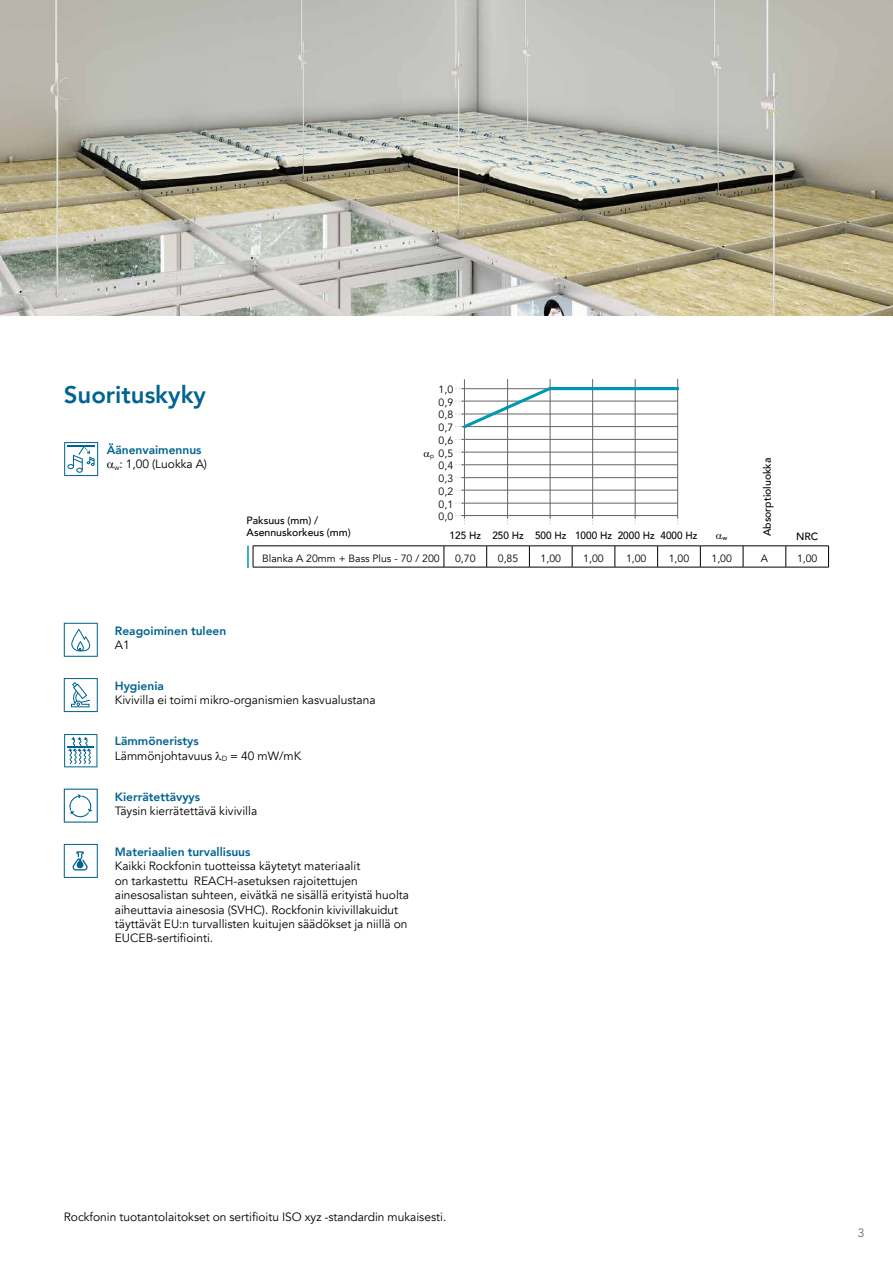
<style>
.page{position:relative;width:893px;height:1263px;background:#fff}
.page>*{position:absolute;margin:0;border:0;box-sizing:border-box;transform-origin:0 0}
.t1{font:127.35px "Chartwell Lines 50";color:#0098b0;scale:.67 1}
.t2{font:800 24px "Avenir";color:#006390}
.t3{font:12px/14.4px "Avenir";color:#000}
.t4{font:800 12px/14.4px "Avenir";color:#006390}
.t5{font:12px "Avenir";color:#646567}
.t6{font:10.5px/12.8px "Avenir";color:#000;text-align:justify}
.t7{font:500 10.5px/12.6px "Avenir";color:#000}
.t8{font:500 10.5px "Avenir";color:#000;scale:.95 1}
.t9{font:500 6.45px "Avenir";color:#000}
.t10{font:6.45px "Avenir";color:#000}
.s1{font-weight:400;color:#000}
.s2{font-weight:800;color:#006390}
</style>
<div class="page">
<img style="left:0;top:0;width:893px;height:316px">
<svg style="left:64px;top:442px;width:34px;height:34px"></svg>
<svg style="left:64px;top:623px;width:34px;height:34px"></svg>
<svg style="left:64px;top:678px;width:34px;height:34px"></svg>
<svg style="left:64px;top:734px;width:33px;height:33px"></svg>
<svg style="left:64px;top:789px;width:34px;height:34px"></svg>
<svg style="left:64px;top:844px;width:34px;height:34px"></svg>
<svg style="left:253px;top:547px;width:1px;height:20px"></svg>
<svg style="left:444px;top:547px;width:1px;height:20px"></svg>
<svg style="left:486px;top:547px;width:1px;height:20px"></svg>
<svg style="left:529px;top:547px;width:1px;height:20px"></svg>
<svg style="left:572px;top:547px;width:1px;height:20px"></svg>
<svg style="left:615px;top:547px;width:1px;height:20px"></svg>
<svg style="left:657px;top:547px;width:1px;height:20px"></svg>
<svg style="left:700px;top:547px;width:1px;height:20px"></svg>
<svg style="left:743px;top:547px;width:1px;height:20px"></svg>
<svg style="left:786px;top:547px;width:1px;height:20px"></svg>
<svg style="left:828px;top:547px;width:1px;height:20px"></svg>
<hr style="left:253px;top:567px;width:191px;height:1px;background:#000">
<hr style="left:444px;top:567px;width:43px;height:1px;background:#000">
<hr style="left:487px;top:567px;width:42px;height:1px;background:#000">
<hr style="left:529px;top:567px;width:43px;height:1px;background:#000">
<hr style="left:572px;top:567px;width:43px;height:1px;background:#000">
<hr style="left:615px;top:567px;width:43px;height:1px;background:#000">
<hr style="left:658px;top:567px;width:42px;height:1px;background:#000">
<hr style="left:700px;top:567px;width:43px;height:1px;background:#000">
<hr style="left:743px;top:567px;width:43px;height:1px;background:#000">
<hr style="left:786px;top:567px;width:43px;height:1px;background:#000">
<hr style="left:253px;top:546px;width:191px;height:1px;background:#000">
<hr style="left:444px;top:546px;width:43px;height:1px;background:#000">
<hr style="left:487px;top:546px;width:42px;height:1px;background:#000">
<hr style="left:529px;top:546px;width:43px;height:1px;background:#000">
<hr style="left:572px;top:546px;width:43px;height:1px;background:#000">
<hr style="left:615px;top:546px;width:43px;height:1px;background:#000">
<hr style="left:658px;top:546px;width:42px;height:1px;background:#000">
<hr style="left:700px;top:546px;width:43px;height:1px;background:#000">
<hr style="left:743px;top:546px;width:43px;height:1px;background:#000">
<hr style="left:786px;top:546px;width:43px;height:1px;background:#000">
<hr style="left:247px;top:546px;width:2px;height:21px;background:#0098b0">
<svg style="left:455px;top:515px;width:10px;height:10px"></svg>
<hr style="left:461px;top:388px;width:217px;height:1px;background:#646567">
<hr style="left:461px;top:490px;width:216px;height:1px;background:#646567">
<hr style="left:461px;top:414px;width:216px;height:1px;background:#646567">
<hr style="left:461px;top:439px;width:216px;height:1px;background:#646567">
<hr style="left:461px;top:464px;width:216px;height:1px;background:#646567">
<hr style="left:507px;top:379px;width:1px;height:139px;background:#646567">
<hr style="left:550px;top:379px;width:1px;height:139px;background:#646567">
<hr style="left:592px;top:379px;width:1px;height:139px;background:#646567">
<hr style="left:635px;top:379px;width:1px;height:139px;background:#646567">
<hr style="left:677px;top:379px;width:1px;height:139px;background:#646567">
<hr style="left:461px;top:503px;width:217px;height:1px;background:#646567">
<hr style="left:461px;top:477px;width:217px;height:1px;background:#646567">
<hr style="left:461px;top:452px;width:217px;height:1px;background:#646567">
<hr style="left:461px;top:426px;width:217px;height:1px;background:#646567">
<hr style="left:461px;top:401px;width:217px;height:1px;background:#646567">
<hr style="left:464px;top:379px;width:1px;height:139px;background:#646567">
<hr style="left:461px;top:515px;width:217px;height:1px;background:#646567">
<h2 class="t2" style="left:64px;top:376px;width:144px">Suorituskyky</h2>
<p class="t4" style="left:114px;top:443px;width:94px;text-indent:-8px">Äänenvaimennus <sub>w</sub><span class="s1">: 1,00 (Luokka A)</span></p>
<p class="t7" style="left:247px;top:513px;width:106px">Paksuus (mm) /<br>Asennuskorkeus (mm)</p>
<p class="t6" style="left:439px;top:383px;width:16px">1,0<br>0,9<br>0,8<br>0,7<br>0,6<br>0,5<br>0,4<br>0,3<br>0,2<br>0,1<br>0,0</p>
<h1 class="t1" style="left:464px;top:387px;width:324px">70+85+100+100+100+100</h1>
<p class="t10" style="left:430px;top:452px;width:5px">p</p>
<p class="t7" style="left:760px;top:536px;width:80px;rotate:-90deg">Absorptioluokka</p>
<p class="t8" style="left:450px;top:526px;width:262px">125 Hz 250 Hz 500 Hz 1000 Hz 2000 Hz 4000 Hz</p>
<p class="t9" style="left:723px;top:532px;width:6px">w</p>
<p class="t7" style="left:796px;top:530px;width:24px">NRC</p>
<p class="t6" style="left:262px;top:552px;width:179px">Blanka A 20mm + Bass Plus - 70 / 200</p>
<p class="t6" style="left:455px;top:552px;width:22px">0,70</p>
<p class="t6" style="left:498px;top:552px;width:22px">0,85</p>
<p class="t6" style="left:541px;top:552px;width:22px">1,00</p>
<p class="t6" style="left:583px;top:552px;width:22px">1,00</p>
<p class="t6" style="left:626px;top:552px;width:22px">1,00</p>
<p class="t6" style="left:669px;top:552px;width:22px">1,00</p>
<p class="t6" style="left:711px;top:552px;width:22px">1,00</p>
<p class="t6" style="left:761px;top:552px;width:9px">A</p>
<p class="t6" style="left:797px;top:552px;width:22px">1,00</p>
<p class="t4" style="left:115px;top:623px;width:113px">Reagoiminen tuleen</p>
<p class="t3" style="left:115px;top:638px;width:16px">A1</p>
<p class="t4" style="left:115px;top:679px;width:51px">Hygienia</p>
<p class="t3" style="left:115px;top:693px;width:262px">Kivivilla ei toimi mikro-organismien kasvualustana</p>
<p class="t3" style="left:115px;top:734px;width:188px"><span class="s2">Lämmöneristys<br></span>Lämmönjohtavuus <sub>D</sub> = 40 mW/mK</p>
<p class="t4" style="left:115px;top:789px;width:87px">Kierrätettävyys</p>
<p class="t3" style="left:115px;top:804px;width:144px">Täysin kierrätettävä kivivilla</p>
<p class="t4" style="left:115px;top:844px;width:137px">Materiaalien turvallisuus</p>
<p class="t3" style="left:115px;top:859px;width:296px">Kaikki Rockfonin tuotteissa käytetyt materiaalit<br>on tarkastettu REACH-asetuksen rajoitettujen ainesosalistan suhteen, eivätkä ne sisällä erityistä huolta aiheuttavia ainesosia (SVHC). Rockfonin kivivillakuidut täyttävät EU:n turvallisten kuitujen säädökset ja niillä on EUCEB-sertifiointi.</p>
<p class="t3" style="left:64px;top:1210px;width:384px">Rockfonin tuotantolaitokset on sertifioitu ISO xyz -standardin mukaisesti.</p>
<p class="t5" style="left:858px;top:1226px;width:8px">3</p>
</div>
